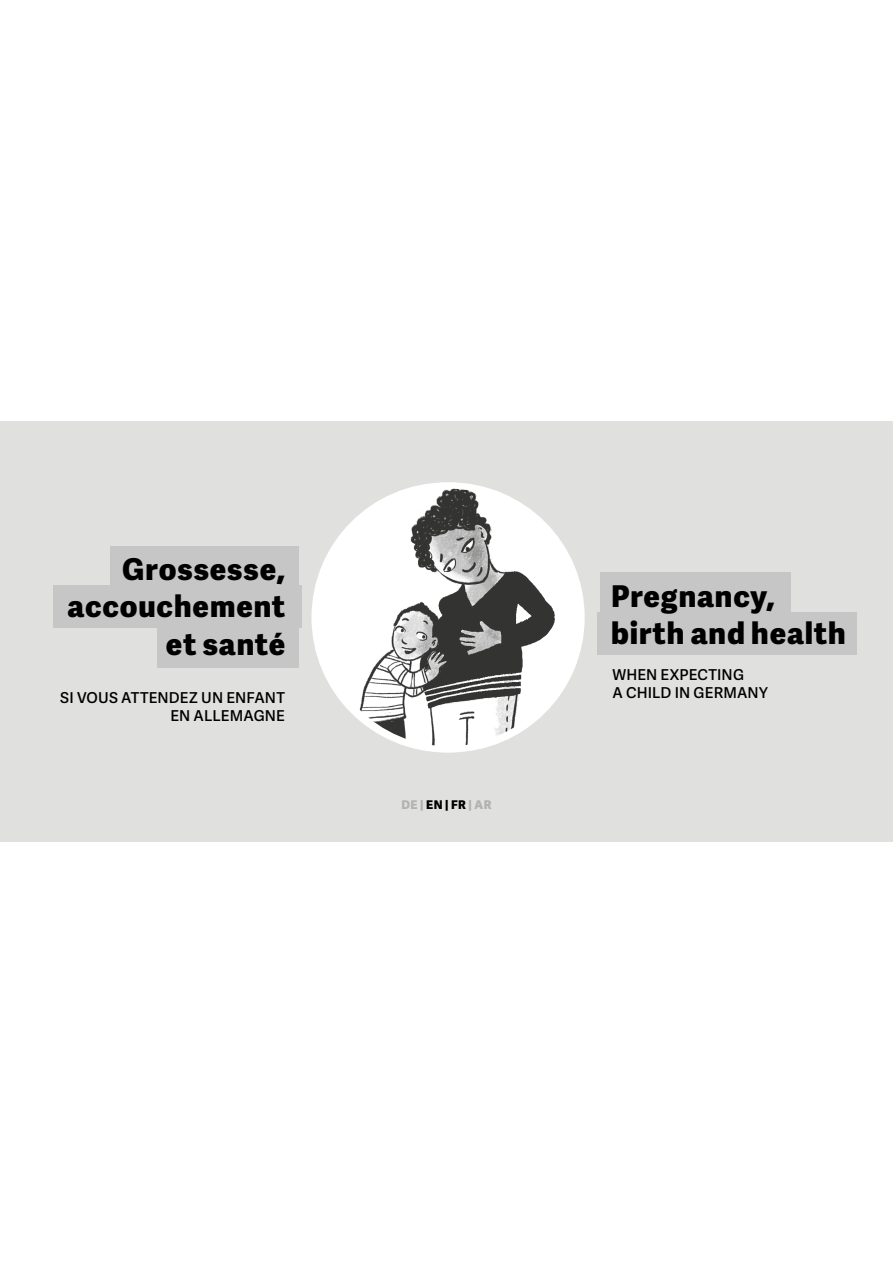
<style>
.page{position:relative;width:893px;height:1263px;background:#fff}
.page>*{position:absolute;margin:0;border:0;box-sizing:border-box;transform-origin:0 0}
.t1{font:800 30px/37.5px "Adelle Sans ARA";letter-spacing:.03em;color:#000;text-align:right}
.t2{font:600 15px/18px "Adelle Sans ARA";letter-spacing:.005em;color:#000;text-align:right}
.t3{font:800 12px "Adelle Sans ARA";letter-spacing:.045em;color:#b3b2b2}
.s1{color:#000}
</style>
<div class="page">
<div style="left:0;top:421px;width:893px;height:421px;background:#e0e0df"></div>
<div style="left:110px;top:546px;width:189px;height:42px;background:#c6c6c6"></div>
<div style="left:53px;top:585px;width:249px;height:43px;background:#c6c6c6"></div>
<div style="left:157px;top:625px;width:142px;height:43px;background:#c6c6c6"></div>
<div style="left:597px;top:612px;width:260px;height:43px;background:#c6c6c6"></div>
<div style="left:601px;top:573px;width:190px;height:42px;background:#c6c6c6"></div>
<div style="left:318px;top:485px;width:264px;height:264px;background:#fff;border-radius:50%"></div>
<img style="left:338px;top:489px;width:235px;height:260px">
<div style="left:311px;top:482px;width:270px;height:270px;border:6px solid #fff;border-radius:50%"></div>
<h1 class="t1" style="left:67px;top:552px;width:219px">Grossesse, accouchement et santé</h1>
<p class="t2" style="left:60px;top:690px;width:226px">SI VOUS ATTENDEZ UN ENFANT<br>EN ALLEMAGNE</p>
<p class="t3" style="left:401px;top:796px;width:92px">DE | <span class="s1">EN | FR</span> | AR</p>
<h1 class="t1" style="left:611px;top:579px;width:236px;text-align:left">Pregnancy, birth and health</h1>
<p class="t2" style="left:612px;top:668px;width:157px;text-align:left">WHEN EXPECTING<br>A CHILD IN GERMANY</p>
</div>
